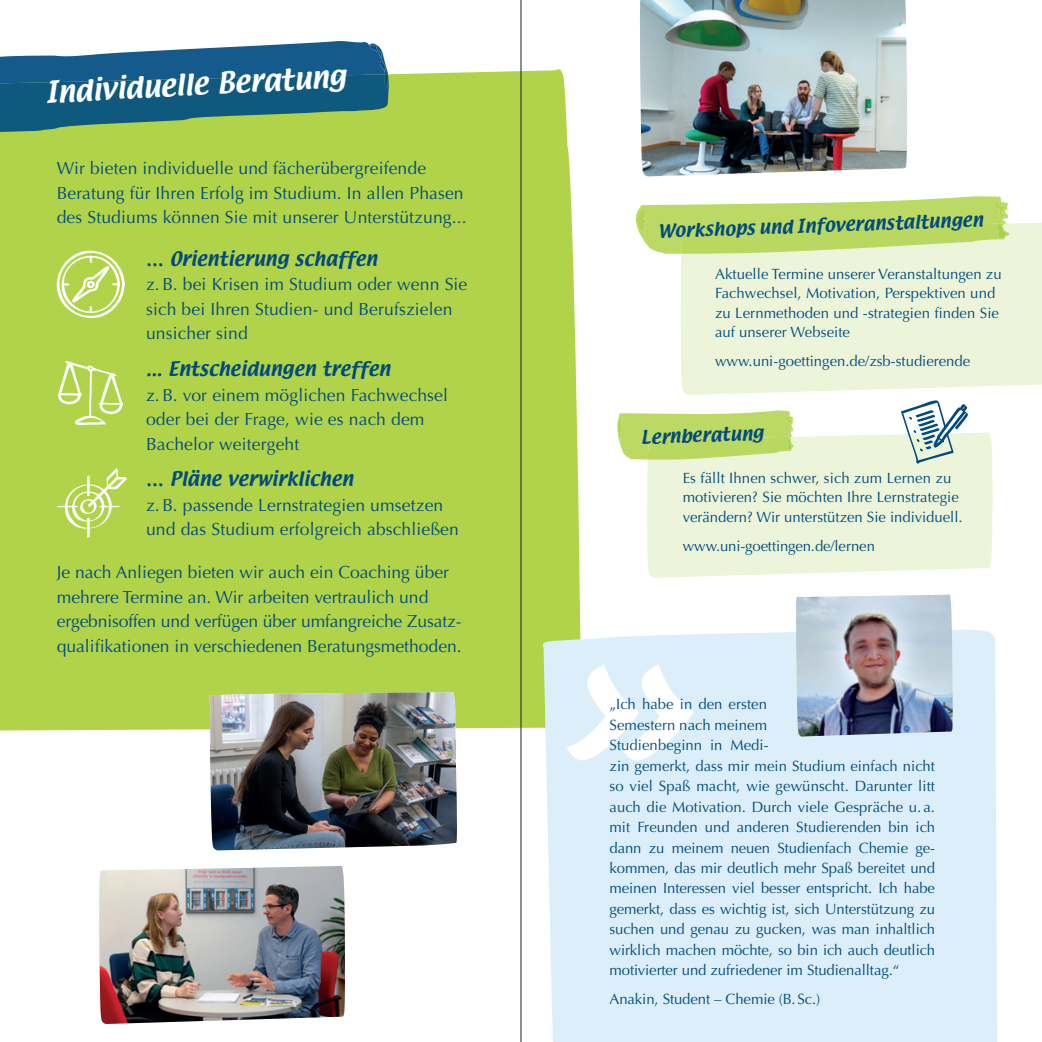
<style>
.page{position:relative;width:1042px;height:1042px;background:#fff}
.page>*{position:absolute;margin:0;border:0;box-sizing:border-box;transform-origin:0 0}
.t1{font:26.25px "Textile";color:#fff}
.t2{font:17.5px/24.5px "Optima";letter-spacing:.01em;color:#014b7e}
.t3{font:17.5px "Textile";letter-spacing:.01em;color:#014b7e}
.t4{font:16.62px "Textile";color:#014b7e}
.t5{font:14.88px/20.5px "Optima";color:#014b7e}
</style>
<div class="page">
<div style="left:0;top:68px;width:581px;height:664px;background:#b1d349"></div>
<div style="left:680px;top:223px;width:362px;height:172px;background:#ecf4d9"></div>
<div style="left:647px;top:432px;width:346px;height:146px;background:#ecf4d9"></div>
<div style="left:542px;top:629px;width:455px;height:413px;background:#dbeef9"></div>
<svg style="left:0;top:41px;width:390px;height:91px;background:#3e7a87"></svg>
<img style="left:795px;top:594px;width:158px;height:142px">
<img style="left:640px;top:0;width:267px;height:176px">
<svg style="left:901px;top:400px;width:67px;height:64px"></svg>
<img style="left:99px;top:866px;width:246px;height:158px">
<img style="left:208px;top:692px;width:250px;height:158px">
<svg style="left:617px;top:410px;width:177px;height:50px;background:#c4dc78"></svg>
<svg style="left:635px;top:196px;width:375px;height:58px;background:#c8df81"></svg>
<svg style="left:56px;top:250px;width:69px;height:69px"></svg>
<svg style="left:55px;top:360px;width:68px;height:66px;background:#c0db6d"></svg>
<svg style="left:56px;top:468px;width:71px;height:70px;background:#beda68"></svg>
<svg style="left:567px;top:664px;width:127px;height:96px"></svg>
<hr style="left:520px;top:0;width:1px;height:1042px;background:#231f20">
<h1 class="t1" style="left:44px;top:74px;width:303px;rotate:-3deg">Individuelle Beratung</h1>
<p class="t2" style="left:57px;top:156px;width:411px">Wir bieten individuelle und fächerübergreifende<br>Beratung für Ihren Erfolg im Studium. In allen Phasen des Studiums können Sie mit unserer Unterstützung...</p>
<p class="t3" style="left:146px;top:246px;width:233px">… Orientierung schaffen</p>
<p class="t2" style="left:146px;top:272px;width:323px">z. B. bei Krisen im Studium oder wenn Sie sich bei Ihren Studien- und Berufszielen unsicher sind</p>
<p class="t3" style="left:146px;top:357px;width:246px">... Entscheidungen treffen</p>
<p class="t2" style="left:146px;top:383px;width:303px">z. B. vor einem möglichen Fachwechsel oder bei der Frage, wie es nach dem<br>Bachelor weitergeht</p>
<p class="t3" style="left:146px;top:467px;width:209px">… Pläne verwirklichen</p>
<p class="t2" style="left:146px;top:493px;width:314px">z. B. passende Lernstrategien umsetzen und das Stu dium erfolgreich abschließen</p>
<p class="t2" style="left:57px;top:560px;width:406px">Je nach Anliegen bieten wir auch ein Coaching über mehrere Termine an. Wir arbeiten vertraulich und ergebnisoffen und verfügen über umfangreiche Zusatz&shy;qualifikationen in verschiedenen Beratungsmethoden.</p>
<p class="t4" style="left:657px;top:219px;width:327px;rotate:-2deg">Workshops und Infoveranstaltungen</p>
<p class="t5" style="left:715px;top:265px;width:288px;line-height:19.2px">Aktuelle Termine unserer Veranstaltungen zu Fachwechsel, Motivation, Perspektiven und zu Lernmethoden und -strategien finden Sie auf unserer Webseite</p>
<p class="t5" style="left:715px;top:351px;width:257px">www.uni-goettingen.de/zsb-studierende</p>
<p class="t4" style="left:640px;top:426px;width:124px;rotate:-2deg">Lernberatung</p>
<p class="t5" style="left:683px;top:469px;width:281px;line-height:19.2px">Es fällt Ihnen schwer, sich zum Lernen zu motivieren? Sie möchten Ihre Lernstrategie verändern? Wir unterstützen Sie individuell.</p>
<p class="t5" style="left:683px;top:535px;width:194px">www.uni-goettingen.de/lernen</p>
<p class="t5" style="left:609px;top:694px;width:327px">„Ich habe in den ersten<br>Semestern nach meinem<br>Studienbeginn in Medi-<br>zin gemerkt, dass mir mein Studium einfach nicht so viel Spaß macht, wie gewünscht. Darunter litt auch die Motivation. Durch viele Gespräche u. a. mit Freunden und anderen Studierenden bin ich dann zu meinem neuen Studienfach Chemie ge&shy;kommen, das mir deutlich mehr Spaß bereitet und meinen Interessen viel besser entspricht. Ich habe gemerkt, dass es wichtig ist, sich Unterstützung zu suchen und genau zu gucken, was man inhaltlich wirklich machen möchte, so bin ich auch deutlich motivierter und zufriedener im Studienalltag.“</p>
<p class="t5" style="left:609px;top:989px;width:212px">Anakin, Student – Chemie (B. Sc.)</p>
</div>
